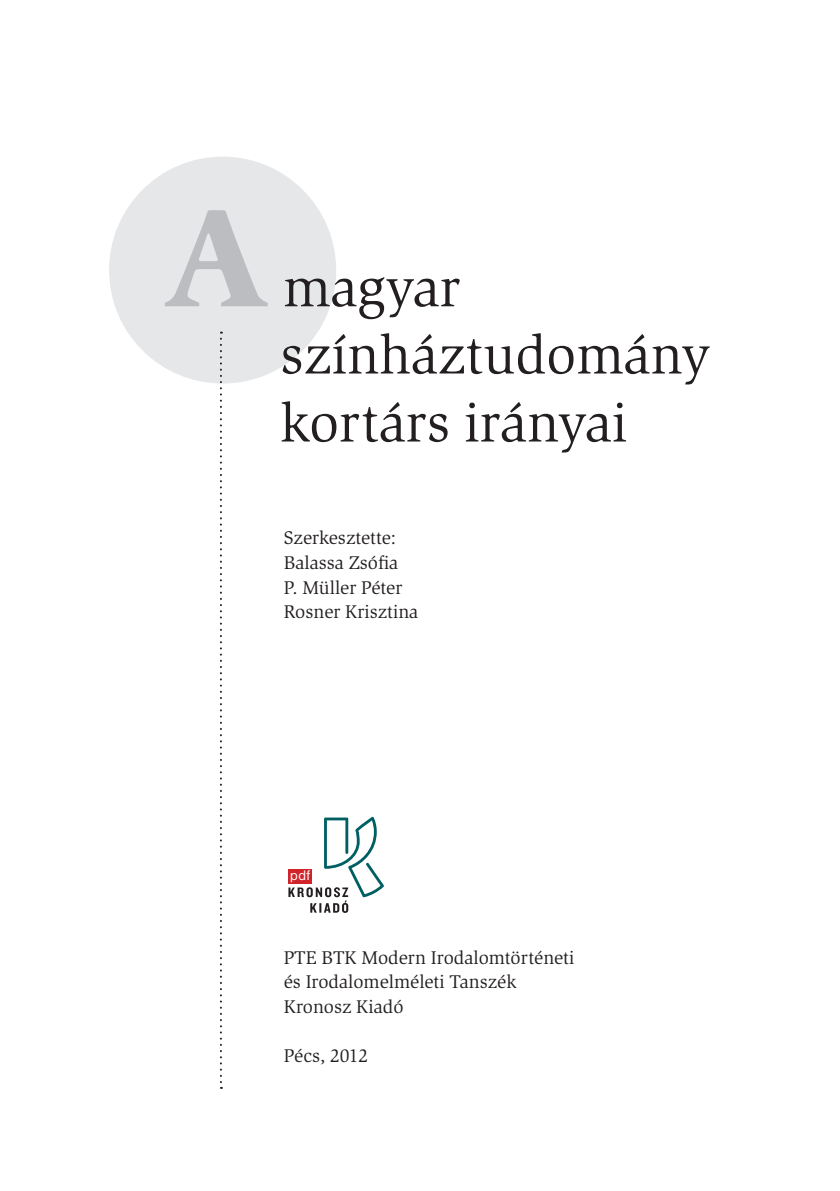
<style>
.page{position:relative;width:840px;height:1191px;background:#fff}
.page>*{position:absolute;margin:0;border:0;box-sizing:border-box;transform-origin:0 0}
.t1{font:900 144px "Slimbach Itc TOT";color:#bcbdc0}
.t2{font:56px/67.6px "Slimbach Itc TOT";color:#231f20}
.t3{font:19px/24.6px "Slimbach Itc TOT";color:#231f20}
.t4{font:14.4px "Nimbus Sans DOT";color:#fff}
</style>
<div class="page">
<div style="left:109px;top:157px;width:227px;height:226px;background:#e6e7e9;border-radius:50%"></div>
<svg style="left:220px;top:332px;width:2px;height:757px"></svg>
<svg style="left:288px;top:817px;width:95px;height:96px"></svg>
<div style="left:288px;top:869px;width:24px;height:14px;background:#d1232a"></div>
<h1 class="t1" style="left:164px;top:172px;width:105px">A</h1>
<h2 class="t2" style="left:280px;top:254px;width:429px">magyar színháztudomány kortárs irányai</h2>
<p class="t3" style="left:283px;top:525px;width:136px">Szerkesztette:<br>Balassa Zsófia<br>P. Müller Péter<br>Rosner Krisztina</p>
<p class="t4" style="left:290px;top:867px;width:21px">pdf</p>
<p class="t3" style="left:283px;top:945px;width:292px">PTE BTK Modern Irodalomtörténeti és Irodalomelméleti Tanszék<br>Kronosz Kiadó</p>
<p class="t3" style="left:283px;top:1043px;width:86px">Pécs, 2012</p>
</div>
